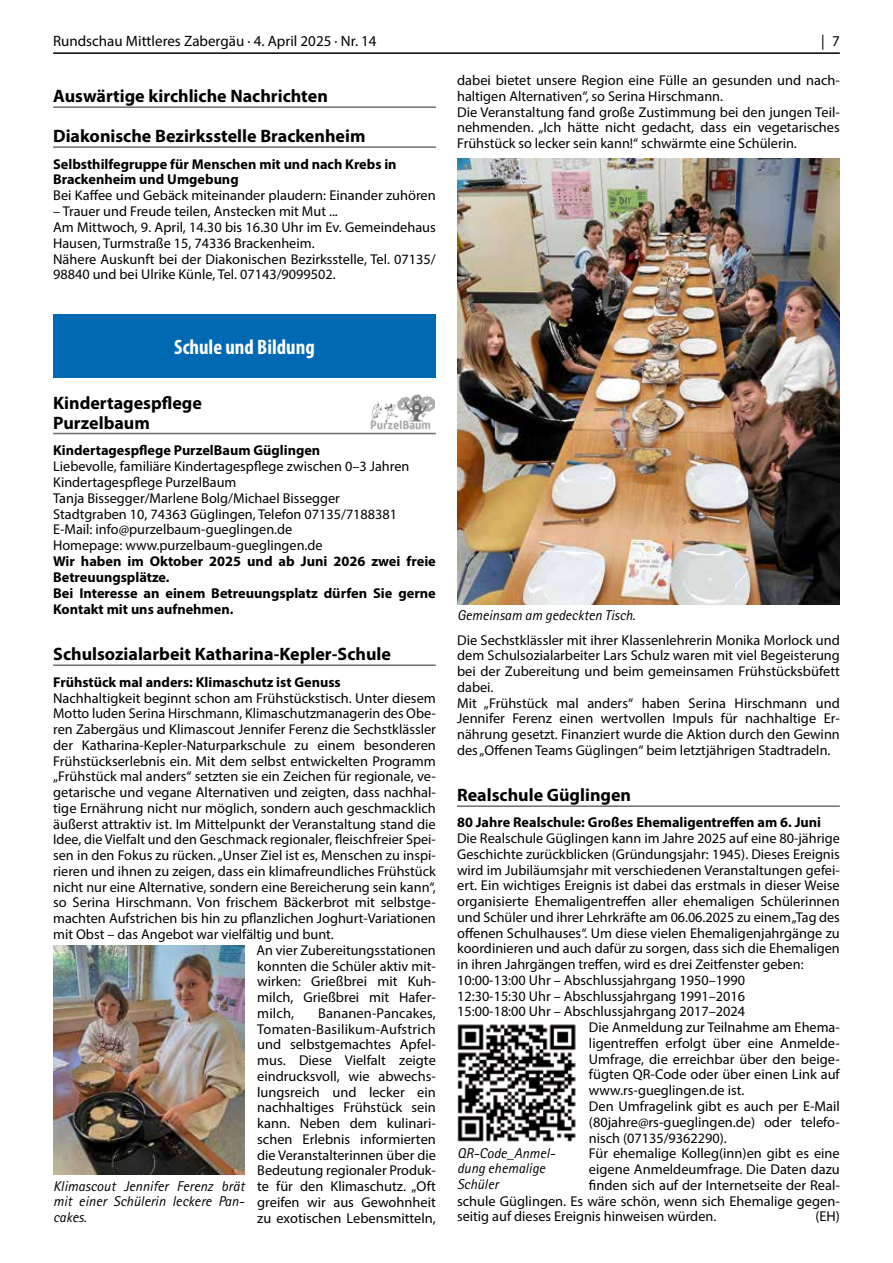
<style>
.page{position:relative;width:893px;height:1263px;background:#fff}
.page>*{position:absolute;margin:0;border:0;box-sizing:border-box;transform-origin:0 0}
.t1{font:700 condensed 21px "Myriad Pro";color:#fff}
.t2{font:700 18px/19.6px "Myriad Pro";color:#000}
.t3{font:15px "Myriad Pro";color:#000}
.t4{font:14.25px/15.8px "Myriad Pro";color:#000}
.t5{font:700 14.25px/15.8px "Myriad Pro";color:#000}
.t6{font:italic 14.25px/15.8px "Rotis Sans Serif W1 G";color:#000;text-align:justify}
</style>
<div class="page">
<hr style="left:53px;top:52px;width:787px;height:2px;background:#000">
<hr style="left:53px;top:106px;width:383px;height:2px;background:#6f6f6e">
<hr style="left:53px;top:146px;width:383px;height:2px;background:#6f6f6e">
<div style="left:53px;top:314px;width:383px;height:64px;background:#0069b4"></div>
<hr style="left:53px;top:433px;width:383px;height:1px;background:#6f6f6e">
<img style="left:370px;top:395px;width:65px;height:34px">
<hr style="left:53px;top:664px;width:383px;height:2px;background:#6f6f6e">
<img style="left:53px;top:945px;width:191px;height:230px">
<img style="left:457px;top:158px;width:383px;height:447px">
<hr style="left:457px;top:805px;width:383px;height:2px;background:#6f6f6e">
<img style="left:457px;top:1024px;width:119px;height:118px">
<p class="t3" style="left:53px;top:32px;width:325px">Rundschau Mittleres Zabergäu · 4. April 2025 · Nr. 14</p>
<p class="t3" style="left:821px;top:32px;width:20px">| 7</p>
<p class="t2" style="left:53px;top:86px;width:276px">Auswärtige kirchliche Nachrichten</p>
<p class="t2" style="left:53px;top:126px;width:314px">Diakonische Bezirksstelle Brackenheim</p>
<p class="t5" style="left:53px;top:155px;width:345px">Selbsthilfegruppe für Menschen mit und nach Krebs in<br>Brackenheim und Umgebung</p>
<p class="t4" style="left:53px;top:187px;width:384px">Bei Kaffee und Gebäck miteinander plaudern: Einander zuhören</p>
<p class="t4" style="left:53px;top:203px;width:384px">– Trauer und Freude teilen, Anstecken mit Mut ...<br>Am Mittwoch, 9. April, 14.30 bis 16.30 Uhr im Ev. Gemeindehaus Hausen, Turmstraße 15, 74336 Brackenheim.<br>Nähere Auskunft bei der Diakonischen Bezirksstelle, Tel. 07135/ 98840 und bei Ulrike Künle, Tel. 07143/9099502.</p>
<p class="t4" style="left:457px;top:72px;width:384px">dabei bietet unsere Region eine Fülle an gesunden und nach&shy;haltigen Alternativen“, so Serina Hirschmann.<br>Die Veranstaltung fand große Zustimmung bei den jungen Teil&shy;nehmenden. „Ich hätte nicht gedacht, dass ein vegetarisches Frühstück so lecker sein kann!“ schwärmte eine Schülerin.</p>
<h1 class="t1" style="left:174px;top:334px;width:142px">Schule und Bildung</h1>
<p class="t2" style="left:53px;top:392px;width:150px">Kindertagespflege<br>Purzelbaum</p>
<p class="t5" style="left:53px;top:442px;width:269px">Kindertagespflege PurzelBaum Güglingen</p>
<p class="t4" style="left:53px;top:458px;width:358px">Liebevolle, familiäre Kindertagespflege zwischen 0–3 Jahren Kindertagespflege PurzelBaum<br>Tanja Bissegger/Marlene Bolg/Michael Bissegger Stadtgraben 10, 74363 Güglingen, Telefon 07135/7188381<br>E-Mail: info@purzelbaum-gueglingen.de<br>Homepage: www.purzelbaum-gueglingen.de</p>
<p class="t5" style="left:53px;top:553px;width:384px">Wir haben im Oktober 2025 und ab Juni 2026 zwei freie Betreuungsplätze.<br>Bei Interesse an einem Betreuungsplatz dürfen Sie gerne Kontakt mit uns aufnehmen.</p>
<p class="t2" style="left:53px;top:644px;width:339px">Schulsozialarbeit Katharina-Kepler-Schule</p>
<p class="t5" style="left:53px;top:673px;width:289px">Frühstück mal anders: Klimaschutz ist Genuss</p>
<p class="t4" style="left:53px;top:690px;width:384px;text-align:justify">Nachhaltigkeit beginnt schon am Frühstückstisch. Unter diesem Motto luden Serina Hirschmann, Klimaschutzmanagerin des Obe&shy;ren Zabergäus und Klimascout Jennifer Ferenz die Sechstklässler der Katharina-Kepler-Naturparkschule zu einem besonderen Frühstückserlebnis ein. Mit dem selbst entwickelten Programm „Frühstück mal anders“ setzten sie ein Zeichen für regionale, ve&shy;getarische und vegane Alternativen und zeigten, dass nachhal&shy;tige Ernährung nicht nur möglich, sondern auch geschmacklich äußerst attraktiv ist. Im Mittelpunkt der Veranstaltung stand die Idee, die Vielfalt und den Geschmack regionaler, fleischfreier Spei&shy;sen in den Fokus zu rücken. „Unser Ziel ist es, Menschen zu inspi&shy;rieren und ihnen zu zeigen, dass ein klimafreundliches Frühstück nicht nur eine Alternative, sondern eine Bereicherung sein kann“, so Serina Hirschmann. Von frischem Bäckerbrot mit selbstge&shy;machten Aufstrichen bis hin zu pflanzlichen Joghurt-Variationen mit Obst – das Angebot war vielfältig und bunt.</p>
<p class="t6" style="left:53px;top:1178px;width:193px">Klimascout Jennifer Ferenz brät mit einer Schülerin leckere Pan&shy;cakes.</p>
<p class="t4" style="left:257px;top:942px;width:181px;text-align:justify">An vier Zubereitungsstationen konnten die Schüler aktiv mit&shy;wirken: Grießbrei mit Kuh&shy;milch, Grießbrei mit Hafer&shy;milch,</p>
<p class="t4" style="left:257px;top:1005px;width:180px;text-align:justify;text-indent:61px">Bananen-Pancakes, Tomaten-Basilikum-Aufstrich und selbstgemachtes Apfel&shy;mus. Diese Vielfalt zeigte eindrucksvoll, wie abwechs&shy;lungsreich und lecker ein nachhaltiges Frühstück sein kann. Neben dem kulinari&shy;schen Erlebnis informierten die Veranstalterinnen über die Bedeutung regionaler Produk&shy;te für den Klimaschutz. „Oft greifen wir aus Gewohnheit zu exotischen Lebensmitteln,</p>
<p class="t6" style="left:457px;top:608px;width:180px">Gemeinsam am gedeckten Tisch.</p>
<p class="t4" style="left:457px;top:632px;width:384px">Die Sechstklässler mit ihrer Klassenlehrerin Monika Morlock und dem Schulsozialarbeiter Lars Schulz waren mit viel Begeisterung bei der Zubereitung und beim gemeinsamen Frühstücksbüfett dabei.<br>Mit „Frühstück mal anders“ haben Serina Hirschmann und Jennifer Ferenz einen wertvollen Impuls für nachhaltige Er&shy;nährung gesetzt. Finanziert wurde die Aktion durch den Gewinn des „Offenen Teams Güglingen“ beim letztjährigen Stadtradeln.</p>
<p class="t2" style="left:457px;top:785px;width:176px">Realschule Güglingen</p>
<p class="t5" style="left:457px;top:814px;width:365px">80 Jahre Realschule: Großes Ehemaligentreffen am 6. Juni</p>
<p class="t4" style="left:457px;top:830px;width:384px">Die Realschule Güglingen kann im Jahre 2025 auf eine 80-jährige Geschichte zurückblicken (Gründungsjahr: 1945). Dieses Ereignis wird im Jubiläumsjahr mit verschiedenen Veranstaltungen gefei&shy;ert. Ein wichtiges Ereignis ist dabei das erstmals in dieser Weise organisierte Ehemaligentreffen aller ehemaligen Schülerinnen und Schüler und ihrer Lehrkräfte am 06.06.2025 zu einem „Tag des offenen Schulhauses“. Um diese vielen Ehemaligenjahrgänge zu koordinieren und auch dafür zu sorgen, dass sich die Ehemaligen in ihren Jahrgängen treffen, wird es drei Zeitfenster geben:<br>10:00-13:00 Uhr – Abschlussjahrgang 1950–1990<br>12:30-15:30 Uhr – Abschlussjahrgang 1991–2016<br>15:00-18:00 Uhr – Abschlussjahrgang 2017–2024</p>
<p class="t4" style="left:589px;top:1019px;width:252px">Die Anmeldung zur Teilnahme am Ehema-</p>
<p class="t4" style="left:589px;top:1035px;width:252px">ligentreffen erfolgt über eine Anmelde-</p>
<p class="t4" style="left:589px;top:1051px;width:252px">Umfrage, die erreichbar über den beige-</p>
<p class="t4" style="left:589px;top:1066px;width:252px">fügten QR-Code oder über einen Link auf</p>
<p class="t4" style="left:589px;top:1082px;width:157px">www.rs-gueglingen.de ist.</p>
<p class="t4" style="left:589px;top:1098px;width:252px">Den Umfragelink gibt es auch per E-Mail</p>
<p class="t4" style="left:589px;top:1114px;width:252px">(80jahre@rs-gueglingen.de) oder telefo-</p>
<p class="t4" style="left:589px;top:1129px;width:139px">nisch (07135/9362290).</p>
<p class="t4" style="left:589px;top:1145px;width:252px">Für ehemalige Kolleg(inn)en gibt es eine</p>
<p class="t4" style="left:589px;top:1161px;width:252px">eigene Anmeldeumfrage. Die Daten dazu</p>
<p class="t4" style="left:589px;top:1177px;width:252px">finden sich auf der Internetseite der Real-</p>
<p class="t4" style="left:457px;top:1192px;width:383px">schule Güglingen. Es wäre schön, wenn sich Ehemalige gegen-</p>
<p class="t4" style="left:457px;top:1208px;width:261px">seitig auf dieses Ereignis hinweisen würden.</p>
<p class="t4" style="left:815px;top:1208px;width:26px">(EH)</p>
<p class="t6" style="left:457px;top:1145px;width:100px;text-align:left">QR-Code_Anmel&shy;dung ehemalige<br>Schüler</p>
</div>
